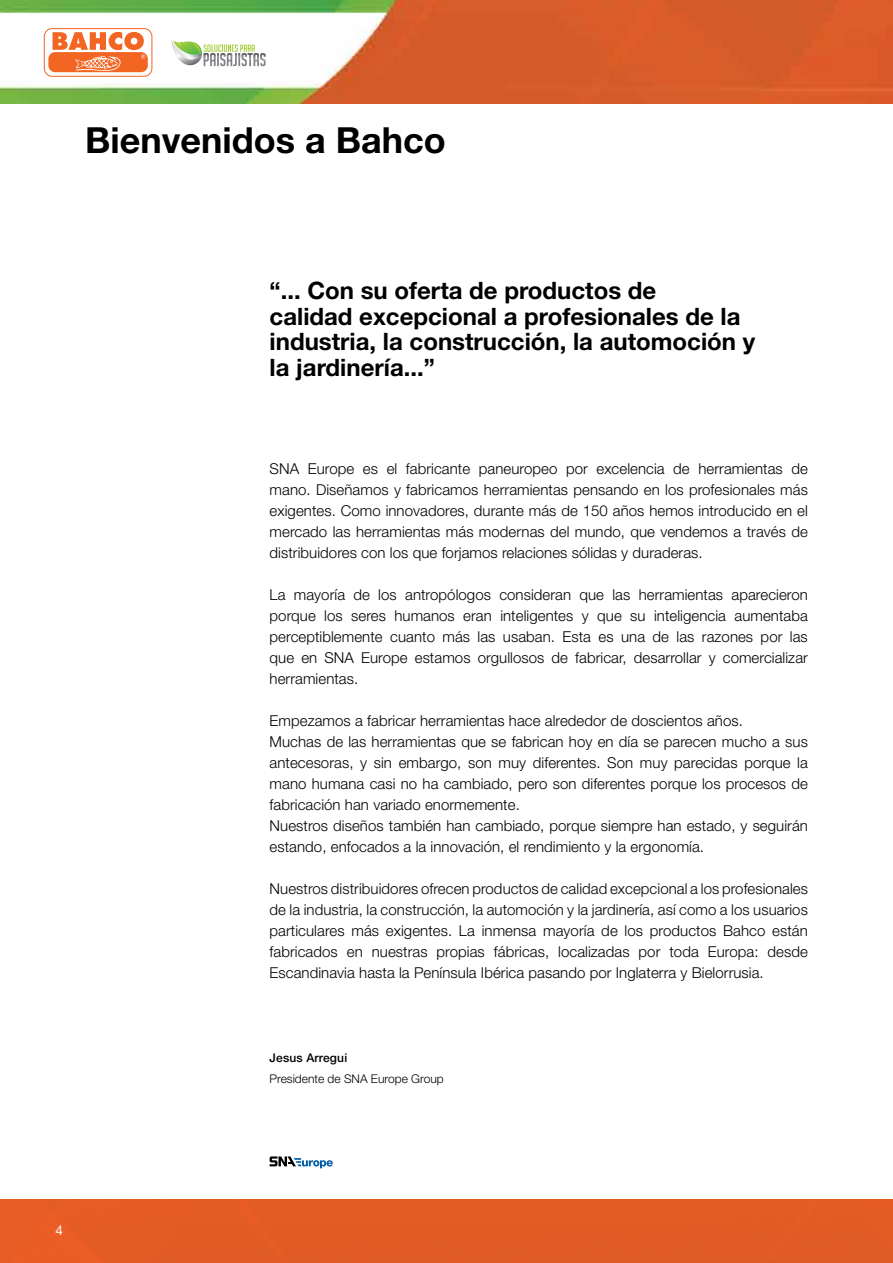
<style>
.page{position:relative;width:893px;height:1263px;background:#fff}
.page>*{position:absolute;margin:0;border:0;box-sizing:border-box;transform-origin:0 0}
.t1{font:700 36px "Helvetica Neue LT Std";color:#000}
.t2{font:700 24px/25.5px "Helvetica Neue LT Std";color:#000}
.t3{font:300 15px/21px "Helvetica Neue LT Std";letter-spacing:.005em;color:#000;text-align:justify}
.t4{font:13.5px "Helvetica Neue LT Std";color:#fff}
.t5{font:300 12px "Helvetica Neue LT Std";color:#000}
.t6{font:500 12px "Helvetica Neue LT Std";letter-spacing:.015em;color:#000}
</style>
<div class="page">
<img style="left:0;top:0;width:893px;height:103px">
<div style="left:0;top:1199px;width:893px;height:64px;background:#e25c25"></div>
<svg style="left:270px;top:1156px;width:63px;height:12px"></svg>
<div style="left:161px;top:33px;width:113px;height:42px;background:#fff"></div>
<svg style="left:171px;top:40px;width:95px;height:27px"></svg>
<div style="left:44px;top:29px;width:108px;height:47px;background:#fff;border-radius:8px"></div>
<div style="left:44px;top:28px;width:108px;height:49px;border:1px solid #f26522;border-radius:8px"></div>
<svg style="left:48px;top:52px;width:100px;height:20px"></svg>
<svg style="left:53px;top:32px;width:92px;height:39px"></svg>
<h1 class="t1" style="left:85px;top:118px;width:362px">Bienvenidos a Bahco</h1>
<h2 class="t2" style="left:270px;top:278px;width:487px">“... Con su oferta de productos de<br>calidad excepcional a profesionales de la industria, la construcción, la automoción y la jardinería...”</h2>
<p class="t3" style="left:270px;top:458px;width:540px">SNA Europe es el fabricante paneuropeo por excelencia de herramientas de mano. Diseñamos y fabricamos herramientas pensando en los profesionales más exigentes. Como innovadores, durante más de 150 años hemos introducido en el mercado las herramientas más modernas del mundo, que vendemos a través de distribuidores con los que forjamos relaciones sólidas y duraderas.</p>
<p class="t3" style="left:270px;top:584px;width:540px">La mayoría de los antropólogos consideran que las herramientas aparecieron porque los seres humanos eran inteligentes y que su inteligencia aumentaba perceptiblemente cuanto más las usaban. Esta es una de las razones por las que en SNA Europe estamos orgullosos de fabricar, desarrollar y comercializar herramientas.</p>
<p class="t3" style="left:270px;top:710px;width:540px;text-align:left">Empezamos a fabricar herramientas hace alrededor de doscientos años.<br>Muchas de las herramientas que se fabrican hoy en día se parecen mucho a sus antecesoras, y sin embargo, son muy diferentes. Son muy parecidas porque la mano humana casi no ha cambiado, pero son diferentes porque los procesos de fabricación han variado enormemente.<br>Nuestros diseños también han cambiado, porque siempre han estado, y seguirán estando, enfocados a la innovación, el rendimiento y la ergonomía.</p>
<p class="t3" style="left:270px;top:878px;width:540px">Nuestros distribuidores ofrecen productos de calidad excepcional a los profesionales de la industria, la construcción, la automoción y la jardinería, así como a los usuarios particulares más exigentes. La inmensa mayoría de los productos Bahco están fabricados en nuestras propias fábricas, localizadas por toda Europa: desde Escandinavia hasta la Península Ibérica pasando por Inglaterra y Bielorrusia.</p>
<p class="t6" style="left:270px;top:1051px;width:79px">Jesus Arregui</p>
<p class="t5" style="left:270px;top:1072px;width:176px">Presidente de SNA Europe Group</p>
<p class="t4" style="left:55px;top:1222px;width:9px">4</p>
</div>
